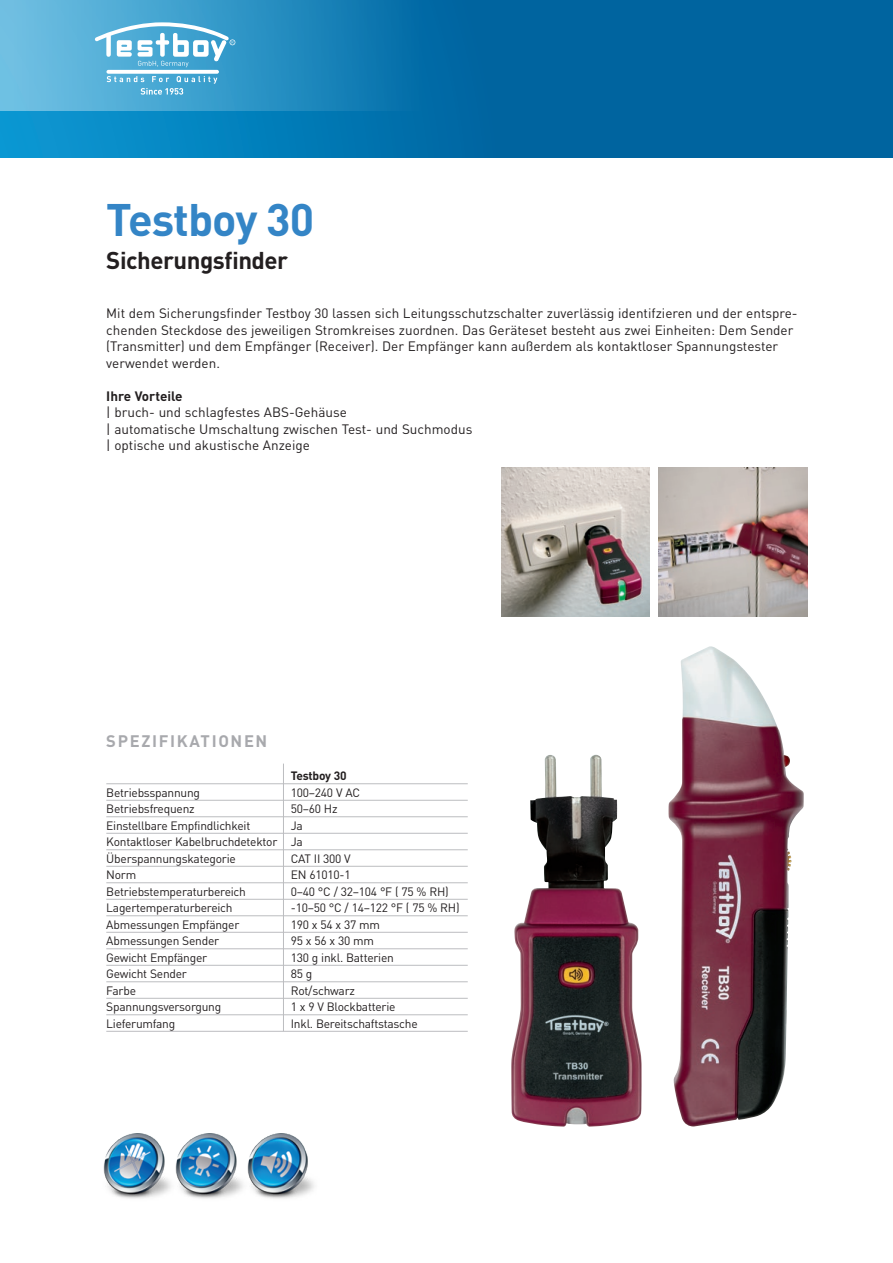
<style>
.page{position:relative;width:893px;height:1263px;background:#fff}
.page>*{position:absolute;margin:0;border:0;box-sizing:border-box;transform-origin:0 0}
.t1{font:700 45px "DIN";letter-spacing:-.02em;color:#3485c6}
.t2{font:700 24px "DIN";letter-spacing:-.02em;color:#231f20}
.t3{font:700 16.5px "DIN";letter-spacing:.1em;color:#a8a9ad}
.t4{font:13.5px/16.5px "DIN";color:#231f20}
.t5{font:700 13.5px "DIN";color:#231f20}
.t6{font:12px/16.5px "DIN";letter-spacing:-.02em;color:#231f20;text-align:justify}
.t7{font:700 12px "DIN";letter-spacing:-.02em;color:#231f20}
</style>
<div class="page">
<div style="left:0;top:0;width:893px;height:157px;background:linear-gradient(to right,#0790cb,#005792)"></div>
<div style="left:0;top:0;width:425px;height:111px;background:linear-gradient(to right,#72c6e8,#006eaa)"></div>
<svg style="left:106px;top:70px;width:113px;height:4px"></svg>
<svg style="left:107px;top:76px;width:110px;height:19px"></svg>
<svg style="left:95px;top:22px;width:140px;height:45px"></svg>
<img style="left:668px;top:646px;width:136px;height:480px">
<img style="left:658px;top:468px;width:149px;height:149px">
<img style="left:501px;top:468px;width:149px;height:149px">
<img style="left:511px;top:755px;width:131px;height:372px">
<img style="left:251px;top:1133px;width:63px;height:66px">
<img style="left:179px;top:1133px;width:72px;height:66px">
<img style="left:103px;top:1133px;width:76px;height:66px">
<hr style="left:106px;top:783px;width:362px;height:1px;background:#bcbdc0">
<hr style="left:106px;top:800px;width:362px;height:1px;background:#bcbdc0">
<hr style="left:106px;top:816px;width:362px;height:1px;background:#bcbdc0">
<hr style="left:106px;top:833px;width:362px;height:1px;background:#bcbdc0">
<hr style="left:106px;top:849px;width:362px;height:1px;background:#bcbdc0">
<hr style="left:106px;top:866px;width:362px;height:1px;background:#bcbdc0">
<hr style="left:106px;top:882px;width:362px;height:1px;background:#bcbdc0">
<hr style="left:106px;top:899px;width:362px;height:1px;background:#bcbdc0">
<hr style="left:106px;top:915px;width:362px;height:1px;background:#bcbdc0">
<hr style="left:106px;top:932px;width:362px;height:1px;background:#bcbdc0">
<hr style="left:106px;top:948px;width:362px;height:1px;background:#bcbdc0">
<hr style="left:106px;top:965px;width:362px;height:1px;background:#bcbdc0">
<hr style="left:106px;top:981px;width:362px;height:1px;background:#bcbdc0">
<hr style="left:106px;top:998px;width:362px;height:1px;background:#bcbdc0">
<hr style="left:106px;top:1014px;width:362px;height:1px;background:#bcbdc0">
<hr style="left:106px;top:1031px;width:362px;height:1px;background:#bcbdc0">
<hr style="left:283px;top:764px;width:1px;height:267px;background:#bcbdc0">
<h1 class="t1" style="left:106px;top:190px;width:209px">Testboy 30</h1>
<h2 class="t2" style="left:106px;top:244px;width:183px">Sicherungsfinder</h2>
<p class="t4" style="left:106px;top:305px;width:693px">Mit dem Sicherungsfinder Testboy 30 lassen sich Leitungsschutzschalter zuverlässig identifzieren und der entspre&shy;chenden Steckdose des jeweiligen Stromkreises zuordnen. Das Geräteset besteht aus zwei Einheiten: Dem Sender (Transmitter) und dem Empfänger (Receiver). Der Empfänger kann außerdem als kontaktloser Spannungstester verwendet werden.</p>
<p class="t5" style="left:106px;top:387px;width:78px">Ihre Vorteile</p>
<p class="t4" style="left:106px;top:404px;width:368px">| bruch- und schlagfestes ABS-Gehäuse<br>| automatische Umschaltung zwischen Test- und Suchmodus | optische und akustische Anzeige</p>
<h3 class="t3" style="left:106px;top:730px;width:163px">SPEZIFIKATIONEN</h3>
<p class="t7" style="left:291px;top:768px;width:57px">Testboy 30</p>
<p class="t6" style="left:106px;top:784px;width:95px">Betriebsspannung</p>
<p class="t6" style="left:291px;top:784px;width:71px">100–240 V AC</p>
<p class="t6" style="left:106px;top:800px;width:90px">Betriebsfrequenz</p>
<p class="t6" style="left:291px;top:800px;width:48px">50–60 Hz</p>
<p class="t6" style="left:106px;top:817px;width:146px">Einstellbare Empfindlichkeit</p>
<p class="t6" style="left:106px;top:817px;width:198px;text-indent:184px">Ja Kontaktloser Kabelbruchdetektor Ja Überspannungskategorie</p>
<p class="t6" style="left:291px;top:850px;width:62px">CAT II 300 V</p>
<p class="t6" style="left:106px;top:866px;width:32px">Norm</p>
<p class="t6" style="left:291px;top:866px;width:61px">EN 61010-1</p>
<p class="t6" style="left:106px;top:883px;width:141px">Betriebstemperaturbereich</p>
<p class="t6" style="left:291px;top:883px;width:159px">0–40 °C / 32–104 °F ( 75 % RH)</p>
<p class="t6" style="left:106px;top:899px;width:128px">Lagertemperaturbereich</p>
<p class="t6" style="left:291px;top:899px;width:170px">-10–50 °C / 14–122 °F ( 75 % RH)</p>
<p class="t6" style="left:106px;top:916px;width:135px">Abmessungen Empfänger</p>
<p class="t6" style="left:291px;top:916px;width:91px">190 x 54 x 37 mm</p>
<p class="t6" style="left:106px;top:932px;width:114px">Abmessungen Sender</p>
<p class="t6" style="left:291px;top:932px;width:85px">95 x 56 x 30 mm</p>
<p class="t6" style="left:106px;top:949px;width:102px">Gewicht Empfänger</p>
<p class="t6" style="left:291px;top:949px;width:105px">130 g inkl. Batterien</p>
<p class="t6" style="left:106px;top:965px;width:82px">Gewicht Sender</p>
<p class="t6" style="left:291px;top:965px;width:23px">85 g</p>
<p class="t6" style="left:106px;top:982px;width:31px">Farbe</p>
<p class="t6" style="left:291px;top:982px;width:66px">Rot/schwarz</p>
<p class="t6" style="left:106px;top:998px;width:116px">Spannungsversorgung</p>
<p class="t6" style="left:291px;top:998px;width:106px">1 x 9 V Blockbatterie</p>
<p class="t6" style="left:106px;top:1015px;width:70px">Lieferumfang</p>
<p class="t6" style="left:291px;top:1015px;width:128px">Inkl. Bereitschaftstasche</p>
</div>
